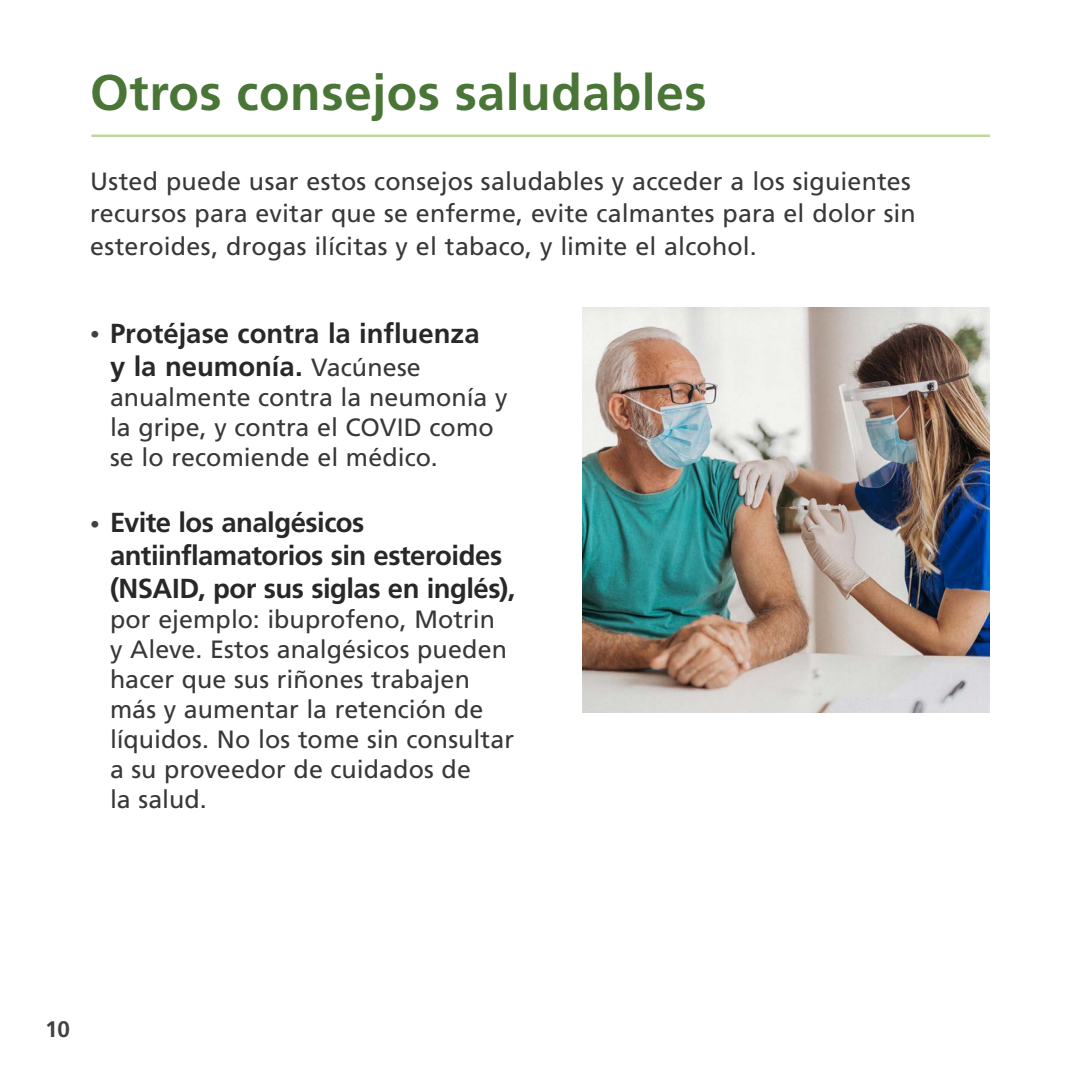
<style>
.page{position:relative;width:1080px;height:1080px;background:#fff}
.page>*{position:absolute;margin:0;border:0;box-sizing:border-box;transform-origin:0 0}
.head_1{font:700 50px "Frutiger LT Std";letter-spacing:.01em;color:#497637}
.t1{font:700 27.5px/33px "Frutiger LT Std";letter-spacing:-.015em;color:#292829}
.bullet_main{font:25px/30px "Frutiger LT Std";letter-spacing:.005em;color:#383839}
.t2{font:700 22.5px "Frutiger LT Std";color:#414042}
.s1{font-weight:300;font-stretch:condensed;font-size:19.5px;color:#414042}
.s2{font-weight:400;font-size:25px;color:#383839}
</style>
<div class="page">
<hr style="left:91px;top:135px;width:899px;height:2px;background:#bdd89a">
<img style="left:582px;top:307px;width:408px;height:406px">
<p class="head_1" style="left:90px;top:64px;width:618px">Otros consejos saludables</p>
<p class="bullet_main" style="left:90px;top:165px;width:827px;line-height:32.5px">Usted puede usar estos consejos saludables y acceder a los siguientes recursos para evitar que se enferme, evite calmantes para el dolor sin esteroides, drogas ilícitas y el tabaco, y limite el alcohol.</p>
<p class="t1" style="left:110px;top:317px;width:371px;text-indent:-20px"><span class="s1">•</span> Protéjase contra la influenza y la neumonía. <span class="s2">Vacúnese</span></p>
<p class="bullet_main" style="left:110px;top:382px;width:399px">anualmente contra la neumonía y la gripe, y contra el COVID como se lo recomiende el médico.</p>
<p class="t1" style="left:110px;top:506px;width:407px;text-indent:-20px"><span class="s1">•</span> Evite los analgésicos antiinflamatorios sin esteroides (NSAID, por sus siglas en inglés),</p>
<p class="bullet_main" style="left:110px;top:605px;width:406px">por ejemplo: ibuprofeno, Motrin<br>y Aleve. Estos analgésicos pueden hacer que sus riñones trabajen más y aumentar la retención de líquidos. No los tome sin consultar a su proveedor de cuidados de<br>la salud.</p>
<p class="t2" style="left:45px;top:1016px;width:27px">10</p>
</div>
